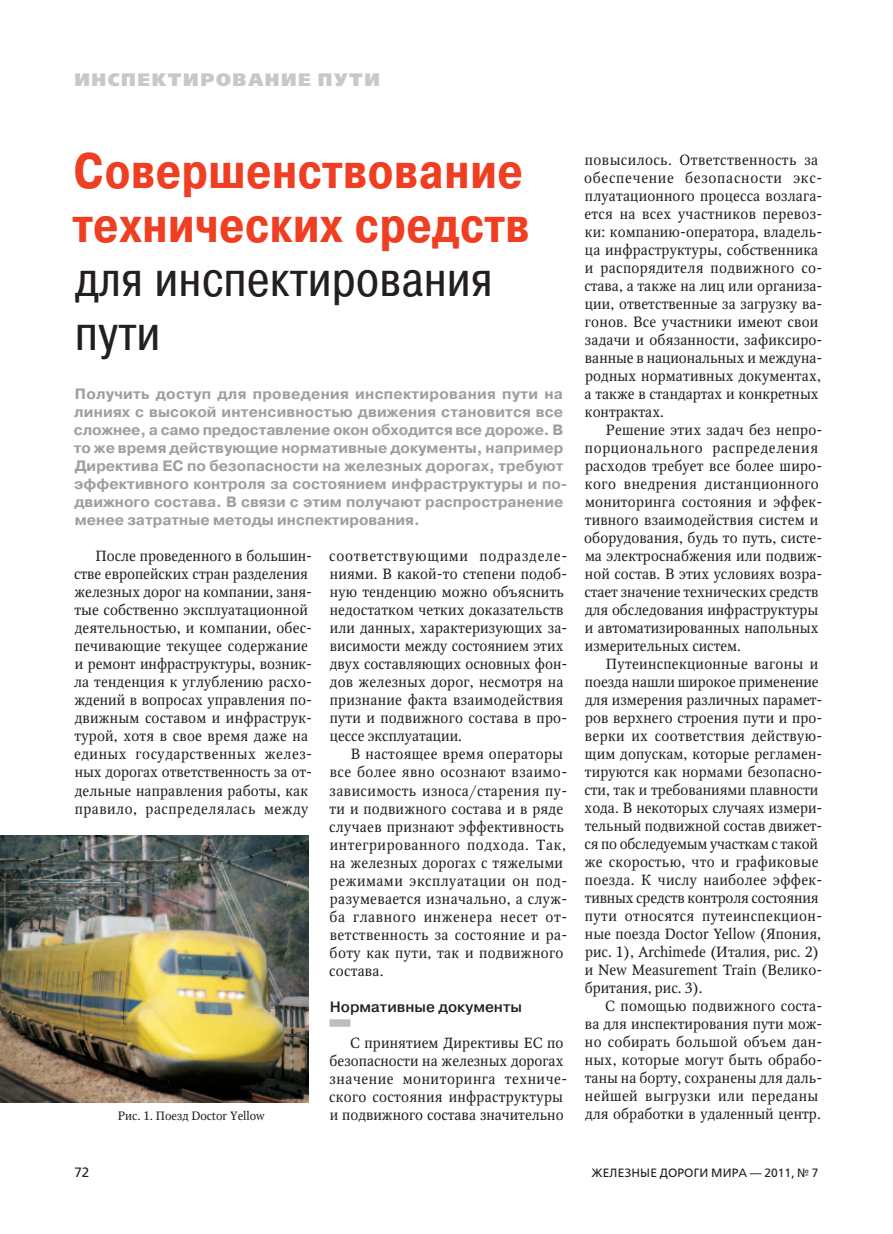
<style>
.page{position:relative;width:893px;height:1234px;background:#fff}
.page>*{position:absolute;margin:0;border:0;box-sizing:border-box;transform-origin:0 0}
.t1{font:700 49.5px/54px "Pragmatica Cond";color:#ef3e22}
.t2{font:49.5px/54px "Pragmatica Cond";color:#231f20}
.t3{font:800 18px "Free Set";letter-spacing:.09em;color:#c7c8ca}
.t4{font:700 15px/18px "Pragmatica";color:#9d9fa2}
.t5{font:500 15px "Pragmatica";color:#231f20}
.t6{font:14.7px/18px "Octava";letter-spacing:.01em;color:#231f20}
.t7{font:13.5px "Free Set";color:#231f20}
.t8{font:12px "Free Set";letter-spacing:.01em;color:#231f20}
.t9{font:12px "Octava";color:#231f20}
</style>
<div class="page">
<svg style="left:330px;top:1019px;width:20px;height:7px"></svg>
<img style="left:0;top:835px;width:308px;height:267px">
<p class="t3" style="left:74px;top:68px;width:305px">Инспектирование пути</p>
<h1 class="t1" style="left:72px;top:147px;width:459px">Совершенствование технических средств</h1>
<h1 class="t2" style="left:75px;top:251px;width:419px">для инспектирования пути</h1>
<p class="t4" style="left:74px;top:385px;width:495px">Получить доступ для проведения инспектирования пути на линиях с высокой интенсивностью движения становится все сложнее, а само предоставление окон обходится все дороже. В то же время действующие нормативные документы, например Директива ЕС по безопасности на железных дорогах, требуют эффективного контроля за состоянием инфраструктуры и по&shy;движного состава. В связи с этим получают распространение менее затратные методы инспектирования.</p>
<p class="t6" style="left:584px;top:151px;width:240px">повысилось. Ответственность за обеспечение безопасности экс‑ плуатационного процесса возлага‑ ется на всех участников перевоз‑ ки: компанию-оператора, владель‑ ца инфраструктуры, собственника и распорядителя подвижного со‑ става, а также на лиц или организа‑ ции, ответственные за загрузку ва‑ гонов. Все участники имеют свои задачи и обязанности, зафиксиро‑ ванные в национальных и междуна‑ родных нормативных документах, а также в стандартах и конкретных контрактах.</p>
<p class="t6" style="left:584px;top:421px;width:240px;text-indent:22px">Решение этих задач без непро‑ порционального распределения расходов требует все более широ‑ кого внедрения дистанционного мониторинга состояния и эффек‑ тивного взаимодействия систем и оборудования, будь то путь, систе‑ ма электроснабжения или подвиж‑ ной состав. В этих условиях возра‑ стает значение технических средств для обследования инфраструктуры и автоматизированных напольных измерительных систем.</p>
<p class="t6" style="left:584px;top:655px;width:240px;text-indent:21px">Путеинспекционные вагоны и поезда нашли широкое применение для измерения различных парамет‑ ров верхнего строения пути и про‑ верки их соответствия действую‑ щим допускам, которые регламен‑ тируются как нормами безопасно‑ сти, так и требованиями плавности хода. В некоторых случаях измери‑ тельный подвижной состав движет‑ ся по обследуемым участкам с такой же скоростью, что и графиковые поезда. К числу наиболее эффек‑ тивных средств контроля состояния пути относятся путеинспекцион‑ ные поезда Doctor Yellow (Япония, рис. 1), Archimede (Италия, рис. 2) и New Measurement Train (Велико‑ британия, рис. 3).</p>
<p class="t6" style="left:585px;top:996px;width:239px;text-align:justify;text-indent:21px">С помощью подвижного соста‑ ва для инспектирования пути мож‑ но собирать большой объем дан‑ ных, которые могут быть обрабо‑ таны на борту, сохранены для даль‑ нейшей выгрузки или переданы</p>
<p class="t6" style="left:74px;top:547px;width:240px;text-indent:22px">После проведенного в большин‑ стве европейских стран разделения железных дорог на компании, заня‑ тые собственно эксплуатационной деятельностью, и компании, обес‑ печивающие текущее содержание и ремонт инфраструктуры, возник‑ ла тенденция к углублению расхо‑ ждений в вопросах управления по‑ движным составом и инфраструк‑ турой, хотя в свое время даже на единых государственных желез‑ ных дорогах ответственность за от‑ дельные направления работы, как правило, распределялась между</p>
<p class="t6" style="left:329px;top:547px;width:240px">соответствующими подразделе‑ ниями. В какой‑то степени подоб‑ ную тенденцию можно объяснить недостатком четких доказательств или данных, характеризующих за‑ висимости между состоянием этих двух составляющих основных фон‑ дов железных дорог, несмотря на признание факта взаимодействия пути и подвижного состава в про‑ цессе эксплуатации.</p>
<p class="t6" style="left:329px;top:745px;width:240px;text-indent:21px">В настоящее время операторы все более явно осознают взаимо‑ зависимость износа/старения пу‑ ти и подвижного состава и в ряде случаев признают эффективность интегрированного подхода. Так, на железных дорогах с тяжелыми режимами эксплуатации он под‑ разумевается изначально, а служ‑ ба главного инженера несет от‑ ветственность за состояние и ра‑ боту как пути, так и подвижного состава.</p>
<p class="t5" style="left:330px;top:996px;width:194px">Нормативные документы</p>
<p class="t6" style="left:329px;top:1033px;width:240px;text-indent:21px">С принятием Директивы ЕС по безопасности на железных дорогах значение мониторинга техниче‑ ского состояния инфраструктуры и подвижного состава значительно</p>
<p class="t9" style="left:118px;top:1107px;width:149px">Рис. 1. Поезд Doctor Yellow</p>
<p class="t6" style="left:585px;top:1104px;width:237px">для обработки в удаленный центр.</p>
<p class="t7" style="left:74px;top:1163px;width:17px">72</p>
<p class="t8" style="left:591px;top:1165px;width:229px">Железные дороги мира — 2011, № 7</p>
</div>
